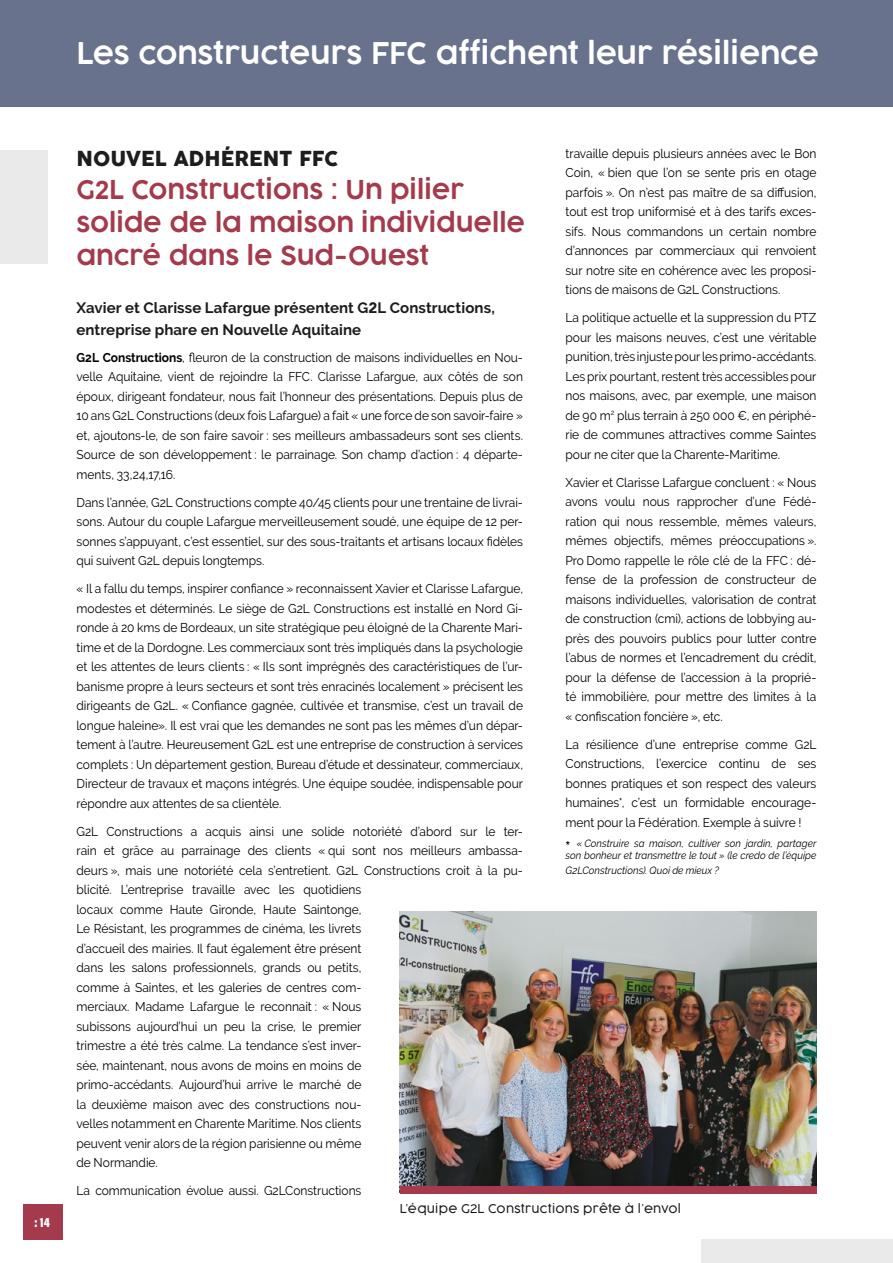
<style>
.page{position:relative;width:893px;height:1263px;background:#fff}
.page>*{position:absolute;margin:0;border:0;box-sizing:border-box;transform-origin:0 0}
.t1{font:600 29.25px "COCOGOOSE";letter-spacing:-.01em;color:#fff}
.t2{font:600 25.5px/33px "COCOGOOSE";letter-spacing:-.005em;color:#a43a4c}
.t3{font:20.25px "Cocogoose";color:#1d1d1b}
.t4{font:700 15px/22.5px "Raleway";letter-spacing:.005em;color:#1d1d1b}
.t5{font:13.5px "Acumin Variable Concept";color:#fff}
.t6{font:12.75px/19.5px "Raleway";letter-spacing:-.005em;color:#000;text-align:justify;scale:.94 1}
.t7{font:300 12px "Cocogoose";letter-spacing:.025em;color:#1d1d1b}
.t8{font:italic 10.5px/12px "Raleway";letter-spacing:.005em;color:#000;scale:.94 1}
.s1{font-family:"Arial";font-weight:700}
.s2{font-family:"Avenir";font-weight:900}
.s3{font-weight:700}
.s4{font-weight:700;font-style:normal;font-size:15px}
.s5{font-family:"Raleway";font-weight:400;font-size:15px;color:#000}
</style>
<div class="page">
<div style="left:0;top:0;width:893px;height:106px;background:#69728c"></div>
<div style="left:702px;top:1239px;width:191px;height:24px;background:#eaeaea"></div>
<div style="left:23px;top:1204px;width:40px;height:35px;background:#a43b4c"></div>
<img style="left:400px;top:912px;width:416px;height:275px">
<div style="left:400px;top:1187px;width:416px;height:7px;background:#a43a4c"></div>
<div style="left:0;top:150px;width:47px;height:114px;background:#eaeaea"></div>
<h1 class="t1" style="left:77px;top:33px;width:744px">Les constructeurs FFC affichent leur résilience</h1>
<p class="t5" style="left:34px;top:1212px;width:17px">:14</p>
<h3 class="t3" style="left:77px;top:144px;width:263px">NOUVEL ADHÉRENT FFC</h3>
<h2 class="t2" style="left:77px;top:173px;width:450px">G<span class="s1">2</span>L Constructions : Un pilier solide de la maison individuelle ancré dans le Sud-Ouest</h2>
<p class="t4" style="left:77px;top:296px;width:420px">Xavier et Clarisse Lafargue présentent G<span class="s2">2</span>L Constructions, entreprise phare en Nouvelle Aquitaine</p>
<p class="t6" style="left:77px;top:347px;width:476px"><span class="s3">G2L Constructions</span>, fleuron de la construction de maisons individuelles en Nou&shy;velle Aquitaine, vient de rejoindre la FFC. Clarisse Lafargue, aux côtés de son époux, dirigeant fondateur, nous fait l’honneur des présentations. Depuis plus de 10 ans G2L Constructions (deux fois Lafargue) a fait « une force de son savoir-faire » et, ajoutons-le, de son faire savoir : ses meilleurs ambassadeurs sont ses clients.<br>Source de son développement : le parrainage. Son champ d’action : 4 départe&shy;ments, 33,24,17,16.</p>
<p class="t6" style="left:77px;top:492px;width:476px">Dans l’année, G2L Constructions compte 40/45 clients pour une trentaine de livrai&shy;sons. Autour du couple Lafargue merveilleusement soudé, une équipe de 12 per&shy;sonnes s’appuyant, c’est essentiel, sur des sous-traitants et artisans locaux fidèles qui suivent G2L depuis longtemps.</p>
<p class="t6" style="left:77px;top:579px;width:477px">« Il a fallu du temps, inspirer confiance » reconnaissent Xavier et Clarisse Lafargue, modestes et déterminés. Le siège de G2L Constructions est installé en Nord Gi&shy;ronde à 20 kms de Bordeaux, un site stratégique peu éloigné de la Charente Mari&shy;time et de la Dordogne. Les commerciaux sont très impliqués dans la psychologie et les attentes de leurs clients : « Ils sont imprégnés des caractéristiques de l’ur&shy;banisme propre à leurs secteurs et sont très enracinés localement » précisent les dirigeants de G2L. « Confiance gagnée, cultivée et transmise, c’est un travail de longue haleine». Il est vrai que les demandes ne sont pas les mêmes d’un dépar&shy;tement à l’autre. Heureusement G2L est une entreprise de construction à services complets : Un département gestion, Bureau d’étude et dessinateur, commerciaux, Directeur de travaux et maçons intégrés. Une équipe soudée, indispensable pour répondre aux attentes de sa clientèle.</p>
<p class="t6" style="left:77px;top:821px;width:476px;text-align:left">G2L Constructions a acquis ainsi une solide notoriété d’abord sur le ter&shy;rain et grâce au parrainage des clients « qui sont nos meilleurs ambassa&shy;deurs », mais une notoriété cela s’entretient. G2L Constructions croit à la pu&shy;blicité. L’entreprise travaille avec les quotidiens<br>locaux comme Haute Gironde, Haute Saintonge,<br>Le Résistant, les programmes de cinéma, les livrets<br>d’accueil des mairies. Il faut également être présent<br>dans les salons professionnels, grands ou petits,<br>comme à Saintes, et les galeries de centres com-<br>merciaux. Madame Lafargue le reconnait : « Nous<br>subissons aujourd’hui un peu la crise, le premier<br>trimestre a été très calme. La tendance s’est inver-<br>sée, maintenant, nous avons de moins en moins de<br>primo-accédants. Aujourd’hui arrive le marché de<br>la deuxième maison avec des constructions nou-<br>velles notamment en Charente Maritime. Nos clients<br>peuvent venir alors de la région parisienne ou même<br>de Normandie.</p>
<p class="t6" style="left:77px;top:1181px;width:305px">La communication évolue aussi. G2LConstructions</p>
<p class="t6" style="left:566px;top:143px;width:268px">travaille depuis plusieurs années avec le Bon Coin, « bien que l’on se sente pris en otage parfois ». On n’est pas maître de sa diffusion, tout est trop uniformisé et à des tarifs exces&shy;sifs. Nous commandons un certain nombre d’annonces par commerciaux qui renvoient sur notre site en cohérence avec les proposi&shy;tions de maisons de G2L Constructions.</p>
<p class="t6" style="left:566px;top:308px;width:268px">La politique actuelle et la suppression du PTZ pour les maisons neuves, c’est une véritable punition, très injuste pour les primo-accédants.<br>Les prix pourtant, restent très accessibles pour nos maisons, avec, par exemple, une maison de 90 m<sup>2</sup> plus terrain à 250 000 €, en périphé&shy;rie de communes attractives comme Saintes pour ne citer que la Charente-Maritime.</p>
<p class="t6" style="left:566px;top:472px;width:268px">Xavier et Clarisse Lafargue concluent : « Nous avons voulu nous rapprocher d’une Fédé&shy;ration qui nous ressemble, mêmes valeurs, mêmes objectifs, mêmes préoccupations ».<br>Pro Domo rappelle le rôle clé de la FFC : dé&shy;fense de la profession de constructeur de maisons individuelles, valorisation de contrat de construction (cmi), actions de lobbying au&shy;près des pouvoirs publics pour lutter contre l’abus de normes et l’encadrement du crédit, pour la défense de l’accession à la proprié&shy;té immobilière, pour mettre des limites à la « confiscation foncière », etc.</p>
<p class="t6" style="left:566px;top:734px;width:268px">La résilience d’une entreprise comme G2L Constructions, l’exercice continu de ses bonnes pratiques et son respect des valeurs humaines*, c’est un formidable encourage&shy;ment pour la Fédération. Exemple à suivre !</p>
<p class="t8" style="left:566px;top:837px;width:268px"><span class="s4">*</span> « Construire sa maison, cultiver son jardin, partager son bonheur et transmettre le tout » (le credo de l’équipe</p>
<p class="t8" style="left:566px;top:864px;width:165px">G2LConstructions). Quoi de mieux ?</p>
<p class="t7" style="left:400px;top:1200px;width:283px">L’équipe G<span class="s5">2</span>L Constructions prête à l’envol</p>
</div>
